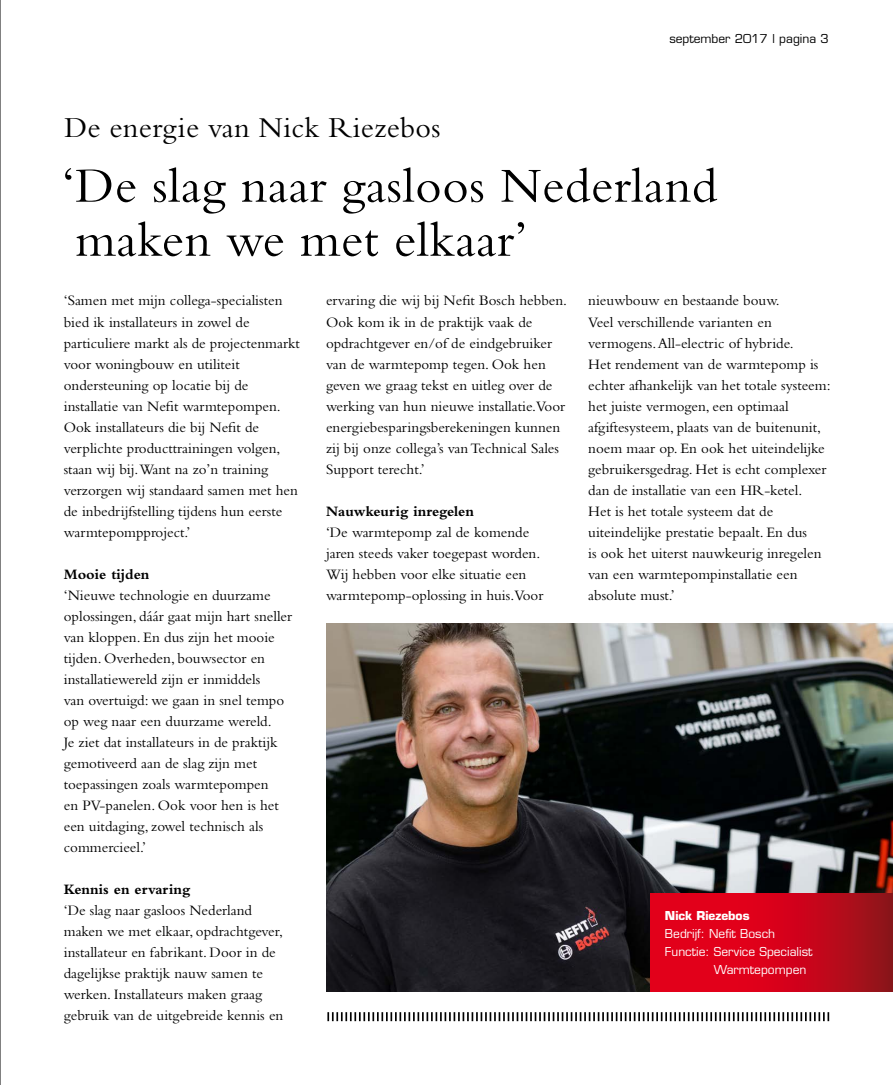
<style>
.page{position:relative;width:893px;height:1085px;background:#fff}
.page>*{position:absolute;margin:0;border:0;box-sizing:border-box;transform-origin:0 0}
.t1{font:51px/54px "Bembo";letter-spacing:.01em;color:#000}
.t2{font:30px "Bembo";letter-spacing:.01em;color:#000}
.t3{font:15px/21px "Bembo";color:#000}
.t4{font:700 15px "Bembo";color:#000}
.t5{font:12px "Eurostile";color:#fff}
.t6{font:12px "Eurostile";color:#000}
.t7{font:700 12px "Eurostile";color:#fff}
</style>
<div class="page">
<svg style="left:327px;top:1012px;width:502px;height:8px"></svg>
<img style="left:326px;top:623px;width:567px;height:368px">
<svg style="left:651px;top:893px;width:242px;height:98px;background:#cb041a"></svg>
<hr style="left:0;top:0;width:1px;height:1084px;background:#000">
<h2 class="t2" style="left:64px;top:110px;width:378px">De energie van Nick Riezebos</h2>
<p class="t6" style="left:669px;top:31px;width:161px">september 2017 | pagina 3</p>
<h1 class="t1" style="left:62px;top:158px;width:657px">‘De slag naar gasloos Nederland maken we met elkaar’</h1>
<p class="t3" style="left:64px;top:290px;width:238px">‘Samen met mijn collega-specialisten bied ik installateurs in zowel de particuliere markt als de projectenmarkt voor woningbouw en utiliteit ondersteuning op locatie bij de installatie van Nefit warmtepompen.<br>Ook installateurs die bij Nefit de verplichte producttrainingen volgen, staan wij bij.Want na zo’n training verzorgen wij standaard samen met hen de inbedrijfstelling tijdens hun eerste warmtepompproject.’</p>
<p class="t4" style="left:64px;top:565px;width:87px">Mooie tijden</p>
<p class="t3" style="left:64px;top:584px;width:230px">‘Nieuwe technologie en duurzame oplossingen, dáár gaat mijn hart sneller van kloppen. En dus zijn het mooie tijden. Overheden, bouwsector en installatiewereld zijn er inmiddels<br>van overtuigd: we gaan in snel tempo op weg naar een duurzame wereld.<br>Je ziet dat installateurs in de praktijk gemotiveerd aan de slag zijn met toepassingen zoals warmtepompen<br>en PV-panelen. Ook voor hen is het een uitdaging, zowel technisch als commercieel.’</p>
<p class="t4" style="left:64px;top:880px;width:128px">Kennis en ervaring</p>
<p class="t3" style="left:64px;top:899px;width:221px">‘De slag naar gasloos Nederland maken we met elkaar, opdrachtgever, installateur en fabrikant. Door in de dagelijkse praktijk nauw samen te werken. Installateurs maken graag gebruik van de uitgebreide kennis en</p>
<p class="t3" style="left:326px;top:290px;width:243px">ervaring die wij bij Nefit Bosch hebben.<br>Ook kom ik in de praktijk vaak de opdrachtgever en/of de eindgebruiker van de warmtepomp tegen. Ook hen geven we graag tekst en uitleg over de werking van hun nieuwe installatie.Voor energiebesparingsberekeningen kunnen zij bij onze collega’s van Technical Sales Support terecht.’</p>
<p class="t4" style="left:326px;top:502px;width:150px">Nauwkeurig inregelen</p>
<p class="t3" style="left:326px;top:521px;width:219px">‘De warmtepomp zal de komende jaren steeds vaker toegepast worden.<br>Wij hebben voor elke situatie een warmtepomp-oplossing in huis.Voor</p>
<p class="t3" style="left:588px;top:290px;width:244px">nieuwbouw en bestaande bouw.<br>Veel verschillende varianten en vermogens. All-electric of hybride.<br>Het rendement van de warmtepomp is echter afhankelijk van het totale systeem: het juiste vermogen, een optimaal afgiftesysteem, plaats van de buitenunit, noem maar op. En ook het uiteindelijke gebruikersgedrag. Het is echt complexer dan de installatie van een HR-ketel.<br>Het is het totale systeem dat de uiteindelijke prestatie bepaalt. En dus<br>is ook het uiterst nauwkeurig inregelen van een warmtepompinstallatie een absolute must.’</p>
<p class="t7" style="left:665px;top:907px;width:86px">Nick Riezebos</p>
<p class="t5" style="left:665px;top:926px;width:112px">Bedrijf: Nefit Bosch</p>
<p class="t5" style="left:665px;top:944px;width:149px">Functie: Service Specialist</p>
<p class="t5" style="left:714px;top:962px;width:94px">Warmtepompen</p>
</div>
